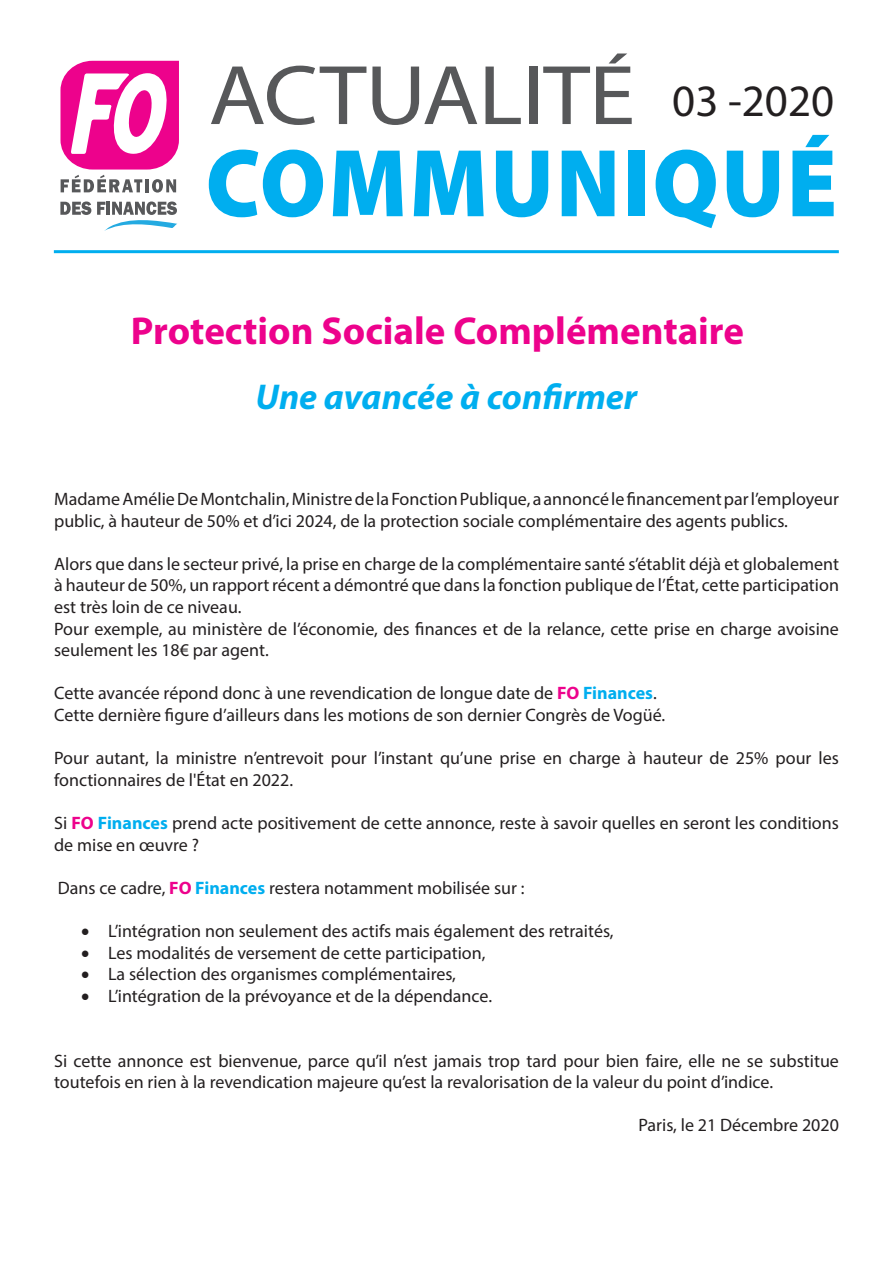
<style>
.page{position:relative;width:893px;height:1263px;background:#fff}
.page>*{position:absolute;margin:0;border:0;box-sizing:border-box;transform-origin:0 0}
.t1{font:45px "Myriad Pro";color:#231f20}
.Sans_interligne{font:700 39px "Myriad Pro";color:#ed028c}
.Sans_interligne-2{font:italic 700 36px "Myriad Pro";color:#00aeef}
.Sans_interligne-3{font:18px/21.6px "Myriad Pro";color:#231f20}
.s1{font-weight:700;color:#ed028c}
.s2{font-weight:700;color:#00aeef}
</style>
<div class="page">
<svg style="left:211px;top:66px;width:155px;height:59px"></svg>
<svg style="left:372px;top:67px;width:105px;height:58px"></svg>
<svg style="left:485px;top:67px;width:36px;height:57px"></svg>
<div style="left:529px;top:67px;width:8px;height:57px;background:#57585a"></div>
<svg style="left:543px;top:67px;width:47px;height:57px"></svg>
<svg style="left:596px;top:54px;width:36px;height:70px"></svg>
<svg style="left:209px;top:150px;width:114px;height:67px"></svg>
<svg style="left:333px;top:151px;width:70px;height:65px"></svg>
<svg style="left:414px;top:151px;width:70px;height:65px"></svg>
<svg style="left:496px;top:151px;width:52px;height:66px"></svg>
<svg style="left:562px;top:151px;width:52px;height:65px"></svg>
<div style="left:628px;top:151px;width:17px;height:65px;background:#00aeef"></div>
<svg style="left:656px;top:150px;width:60px;height:78px"></svg>
<svg style="left:727px;top:151px;width:52px;height:66px"></svg>
<svg style="left:792px;top:135px;width:42px;height:81px"></svg>
<hr style="left:54px;top:250px;width:785px;height:3px;background:#00aeef">
<svg style="left:60px;top:61px;width:119px;height:132px"></svg>
<svg style="left:60px;top:201px;width:31px;height:14px"></svg>
<svg style="left:97px;top:201px;width:80px;height:30px"></svg>
<p class="t1" style="left:672px;top:73px;width:163px">03 -2020</p>
<p class="Sans_interligne" style="left:131px;top:305px;width:615px">Protection Sociale Complémentaire</p>
<p class="Sans_interligne-2" style="left:255px;top:374px;width:383px">Une avancée à confirmer</p>
<p class="Sans_interligne-3" style="left:54px;top:488px;width:786px">Madame Amélie De Montchalin, Ministre de la Fonction Publique, a annoncé le financement par l’employeur public, à hauteur de 50% et d’ici 2024, de la protection sociale complémentaire des agents publics.</p>
<p class="Sans_interligne-3" style="left:54px;top:553px;width:786px;text-align:justify">Alors que dans le secteur privé, la prise en charge de la complémentaire santé s’établit déjà et globalement à hauteur de 50%, un rapport récent a démontré que dans la fonction publique de l’État, cette participation est très loin de ce niveau.</p>
<p class="Sans_interligne-3" style="left:54px;top:617px;width:786px">Pour exemple, au ministère de l’économie, des finances et de la relance, cette prise en charge avoisine seulement les 18€ par agent.</p>
<p class="Sans_interligne-3" style="left:54px;top:682px;width:604px">Cette avancée répond donc à une revendication de longue date de <span class="s1">FO</span> <span class="s2">Finances</span>.</p>
<p class="Sans_interligne-3" style="left:54px;top:704px;width:613px">Cette dernière figure d’ailleurs dans les motions de son dernier Congrès de Vogüé.</p>
<p class="Sans_interligne-3" style="left:54px;top:747px;width:786px">Pour autant, la ministre n’entrevoit pour l’instant qu’une prise en charge à hauteur de 25% pour les fonctionnaires de l'État en 2022.</p>
<p class="Sans_interligne-3" style="left:54px;top:812px;width:786px">Si <span class="s1">FO</span> <span class="s2">Finances</span> prend acte positivement de cette annonce, reste à savoir quelles en seront les conditions de mise en œuvre ?</p>
<p class="Sans_interligne-3" style="left:58px;top:877px;width:468px">Dans ce cadre, <span class="s1">FO</span> <span class="s2">Finances</span> restera notamment mobilisée sur :</p>
<p class="Sans_interligne-3" style="left:81px;top:920px;width:534px">• L’intégration non seulement des actifs mais également des retraités,</p>
<p class="Sans_interligne-3" style="left:81px;top:941px;width:406px">• Les modalités de versement de cette participation,</p>
<p class="Sans_interligne-3" style="left:81px;top:963px;width:376px">• La sélection des organismes complémentaires,</p>
<p class="Sans_interligne-3" style="left:81px;top:985px;width:412px">• L’intégration de la prévoyance et de la dépendance.</p>
<p class="Sans_interligne-3" style="left:54px;top:1049px;width:786px">Si cette annonce est bienvenue, parce qu’il n’est jamais trop tard pour bien faire, elle ne se substitue toutefois en rien à la revendication majeure qu’est la revalorisation de la valeur du point d’indice.</p>
<p class="Sans_interligne-3" style="left:638px;top:1114px;width:202px">Paris, le 21 Décembre 2020</p>
</div>
